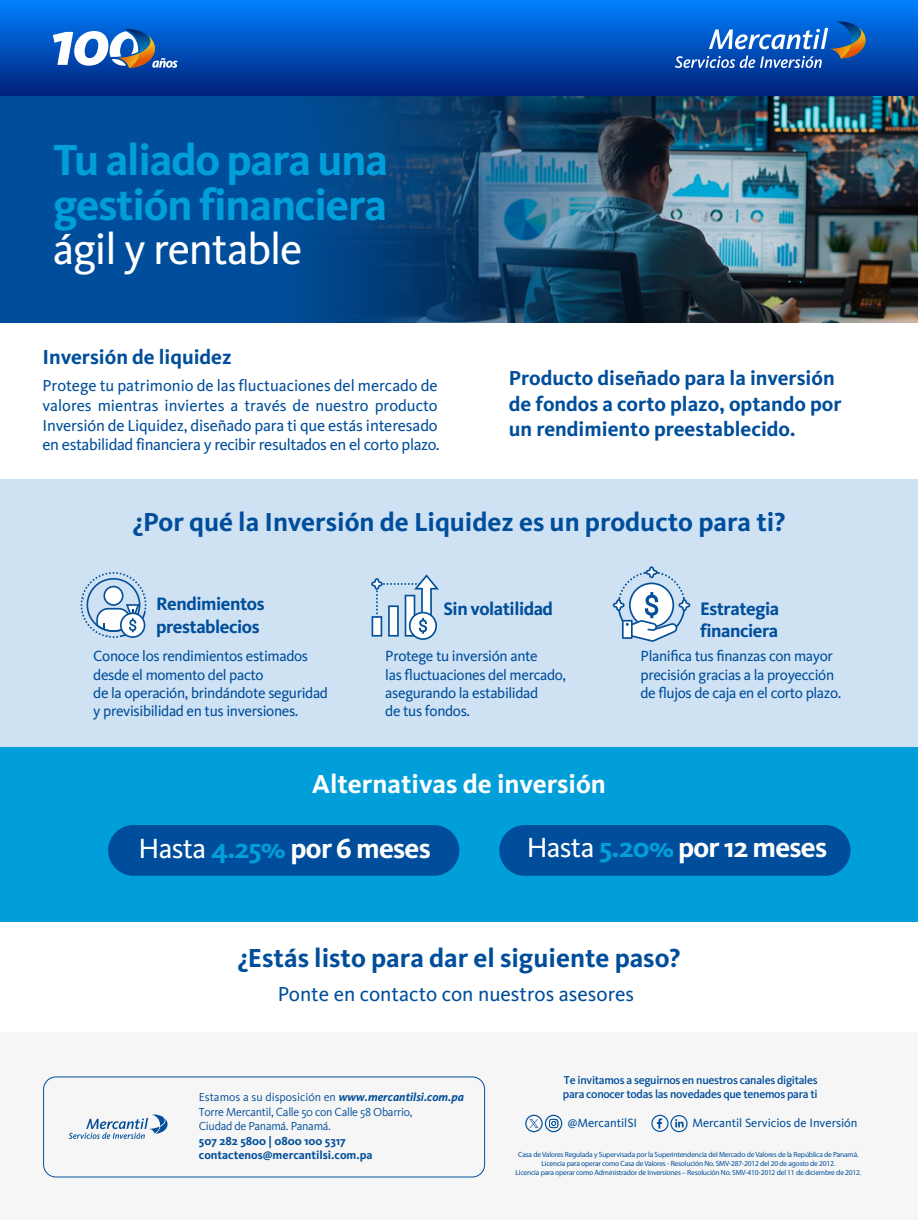
<style>
.page{position:relative;width:918px;height:1220px;background:#fff}
.page>*{position:absolute;margin:0;border:0;box-sizing:border-box;transform-origin:0 0}
.t1{font:700 45px/45px "Kievit OT";letter-spacing:-.025em;color:#009fda}
.t2{font:45px "Kievit OT";letter-spacing:-.025em;color:#fff}
.t3{font:700 28.65px "Kievit OT";letter-spacing:-.025em;color:#fff}
.t4{font:700 27px "Kievit OT";color:#004e9b}
.t5{font:700 27px "Kievit OT";color:#fff}
.t6{font:700 21px/25.2px "Kievit OT";color:#004e9b}
.t7{font:21px "Kievit OT";color:#004e9b}
.t8{font:700 18.75px/22.4px "Kievit OT";letter-spacing:-.025em;color:#004e9b}
.t9{font:16.5px/19.8px "Kievit OT";letter-spacing:-.01em;color:#004e9b}
.t10{font:15.3px/18.3px "Kievit OT";letter-spacing:-.025em;color:#004e9b}
.t11{font:12.45px "Kievit OT";color:#004e9b}
.t12{font:12px/14.4px "Kievit OT";letter-spacing:-.025em;color:#034f99}
.t13{font:700 12px/14.4px "Kievit OT";color:#034f99}
.t14{font:500 11.85px/14.1px "Kievit OT";letter-spacing:-.025em;color:#004e9b}
.t15{font:7.5px/9px "Myriad Pro";letter-spacing:-.025em;color:#034f99;text-align:center}
.s1{font-weight:400}
.s2{color:#009fda}
.s3{font-weight:700;font-style:italic}
</style>
<div class="page">
<div style="left:0;top:480px;width:918px;height:268px;background:#cfe2f3"></div>
<div style="left:0;top:747px;width:918px;height:174px;background:#009fda"></div>
<img style="left:0;top:95px;width:918px;height:227px">
<div style="left:0;top:0;width:918px;height:95px;background:linear-gradient(to bottom,#0080ff,#00227b)"></div>
<svg style="left:53px;top:29px;width:125px;height:39px"></svg>
<svg style="left:675px;top:21px;width:191px;height:47px;background:#3271c3"></svg>
<div style="left:0;top:1032px;width:918px;height:188px;background:#f6f6f6"></div>
<svg style="left:69px;top:1114px;width:99px;height:24px"></svg>
<div style="left:43px;top:1076px;width:442px;height:101px;border:1px solid #034f99;border-radius:12px"></div>
<svg style="left:525px;top:1114px;width:37px;height:18px"></svg>
<svg style="left:651px;top:1114px;width:37px;height:18px"></svg>
<svg style="left:81px;top:572px;width:65px;height:66px"></svg>
<svg style="left:371px;top:574px;width:68px;height:66px"></svg>
<svg style="left:613px;top:566px;width:77px;height:76px"></svg>
<div style="left:108px;top:825px;width:351px;height:50px;background:#004e9b;border-radius:25px"></div>
<div style="left:499px;top:825px;width:351px;height:50px;background:#004e9b;border-radius:25px"></div>
<h1 class="t1" style="left:53px;top:137px;width:336px">Tu aliado para una gestión financiera</h1>
<h1 class="t2" style="left:53px;top:224px;width:251px">ágil y rentable</h1>
<h3 class="t6" style="left:43px;top:344px;width:191px">Inversión de liquidez</h3>
<p class="t9" style="left:43px;top:376px;width:399px">Protege tu patrimonio de las fluctuaciones del mercado de valores mientras inviertes a través de nuestro producto Inversión de Liquidez, diseñado para ti que estás interesado en estabilidad financiera y recibir resultados en el corto plazo.</p>
<h3 class="t6" style="left:509px;top:366px;width:334px">Producto diseñado para la inversión de fondos a corto plazo, optando por un rendimiento preestablecido.</h3>
<h3 class="t4" style="left:133px;top:506px;width:654px">¿Por qué la Inversión de Liquidez es un producto para ti?</h3>
<p class="t8" style="left:156px;top:592px;width:110px">Rendimientos prestablecios</p>
<p class="t10" style="left:93px;top:647px;width:236px">Conoce los rendimientos estimados desde el momento del pacto<br>de la operación, brindándote seguridad y previsibilidad en tus inversiones.</p>
<p class="t8" style="left:443px;top:597px;width:111px">Sin volatilidad</p>
<p class="t10" style="left:385px;top:647px;width:182px">Protege tu inversión ante<br>las fluctuaciones del mercado, asegurando la estabilidad<br>de tus fondos.</p>
<h3 class="t5" style="left:312px;top:768px;width:296px">Alternativas de inversión</h3>
<p class="t8" style="left:700px;top:597px;width:81px">Estrategia financiera</p>
<p class="t10" style="left:641px;top:647px;width:202px">Planifica tus finanzas con mayor precisión gracias a la proyección de flujos de caja en el corto plazo.</p>
<h2 class="t3" style="left:139px;top:832px;width:294px"><span class="s1">Hasta</span> <span class="s2">4.25%</span> por 6 meses</h2>
<h2 class="t3" style="left:527px;top:830px;width:302px"><span class="s1">Hasta</span> <span class="s2">5.20%</span> por 12 meses</h2>
<h3 class="t4" style="left:237px;top:942px;width:445px">¿Estás listo para dar el siguiente paso?</h3>
<h3 class="t7" style="left:278px;top:981px;width:358px">Ponte en contacto con nuestros asesores</h3>
<p class="t12" style="left:199px;top:1090px;width:267px">Estamos a su disposición en <span class="s3">www.mercantilsi.com.pa<br></span>Torre Mercantil, Calle 50 con Calle 58 Obarrio,<br>Ciudad de Panamá. Panamá.</p>
<p class="t13" style="left:199px;top:1133px;width:175px">507 282 5800 | 0800 100 5317 contactenos@mercantilsi.com.pa</p>
<p class="t14" style="left:563px;top:1072px;width:256px">Te invitamos a seguirnos en nuestros canales digitales para conocer todas las novedades que tenemos para ti</p>
<p class="t11" style="left:568px;top:1115px;width:71px">@MercantilSI</p>
<p class="t11" style="left:692px;top:1115px;width:167px">Mercantil Servicios de Inversión</p>
<p class="t15" style="left:516px;top:1150px;width:347px">Casa de Valores Regulada y Supervisada por la Superintendencia del Mercado de Valores de la República de Panamá.<br>Licencia para operar como Casa de Valores - Resolución No. SMV-287-2012 del 20 de agosto de 2012.<br>Licencia para operar como Administrador de Inversiones – Resolución No. SMV-410-2012 del 11 de diciembre de 2012.</p>
</div>
